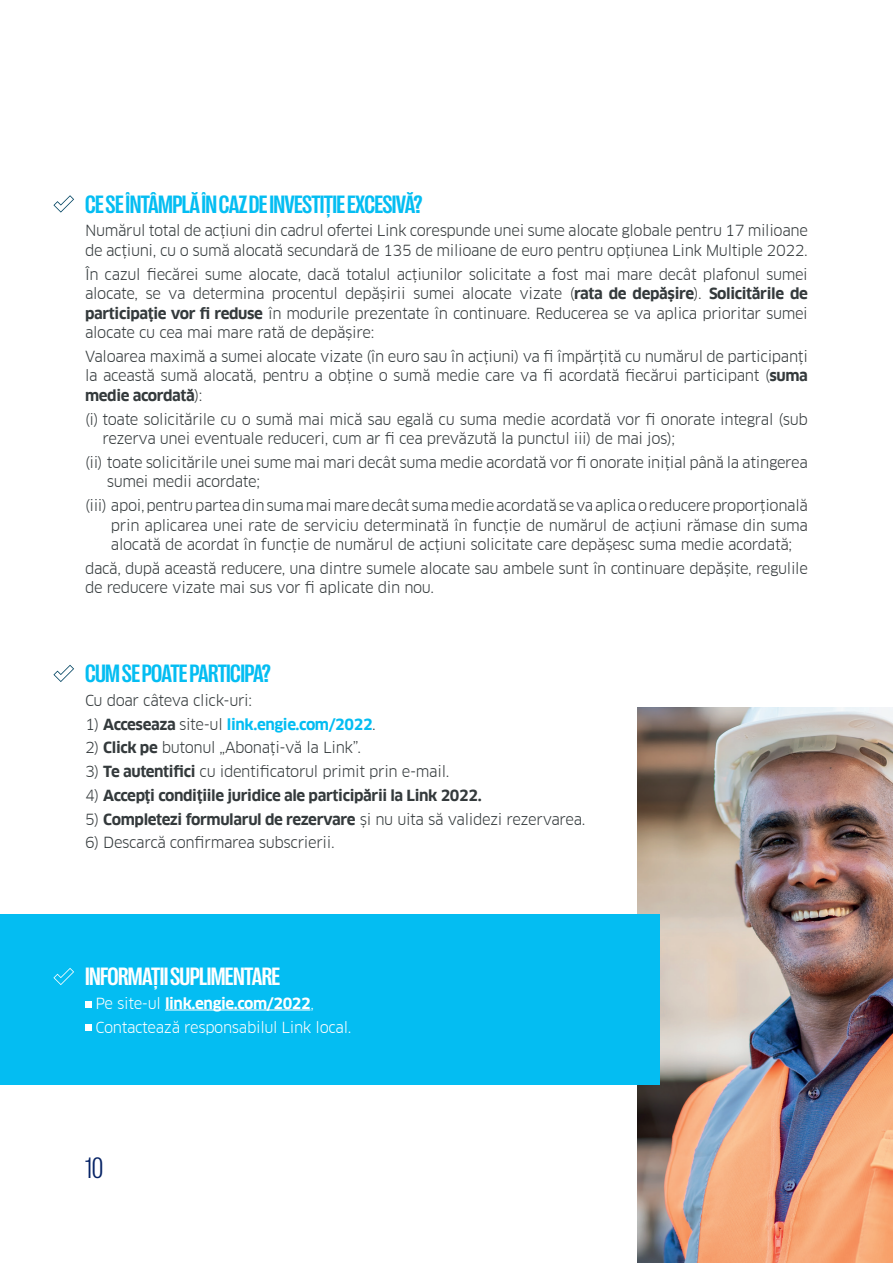
<style>
.page{position:relative;width:893px;height:1263px;background:#fff}
.page>*{position:absolute;margin:0;border:0;box-sizing:border-box;transform-origin:0 0}
.t1{font:300 condensed 30px "Right Grotesk";color:#052265}
.t2{font:700 condensed 25.5px "Right Grotesk";letter-spacing:-.025em;color:#04bdf2}
.t3{font:700 condensed 25.5px "Right Grotesk";letter-spacing:-.025em;color:#fff}
.t4{font:15px/19.5px "Clan Offc Pro";letter-spacing:-.025em;color:#343a3c}
.t5{font:700 15px "Clan Offc Pro";letter-spacing:-.025em;color:#343a3c}
.t6{font:700 15px "Clan Offc Pro";letter-spacing:-.025em;color:#04bdf2}
.t7{font:15px "Clan Offc Pro";letter-spacing:-.025em;color:#fff}
.t8{font:700 15px "Clan Offc Pro";letter-spacing:-.025em;color:#fff}
.s1{font-weight:700}
.s2{font-weight:400;color:#343a3c}
.s3{color:#343a3c}
.s4{font-weight:400}
</style>
<div class="page">
<img style="left:638px;top:707px;width:255px;height:556px">
<div style="left:0;top:915px;width:659px;height:170px;background:#04bdf2"></div>
<hr style="left:165px;top:1009px;width:145px;height:1px;background:#fff">
<svg style="left:85px;top:1001px;width:6px;height:6px"></svg>
<svg style="left:85px;top:1025px;width:6px;height:6px"></svg>
<svg style="left:53px;top:195px;width:21px;height:18px"></svg>
<svg style="left:53px;top:665px;width:21px;height:17px"></svg>
<svg style="left:53px;top:968px;width:21px;height:17px"></svg>
<p class="t2" style="left:85px;top:191px;width:339px">CE SE ÎNTÂMPLĂ ÎN CAZ DE INVESTIȚIE EXCESIVĂ?</p>
<p class="t4" style="left:85px;top:221px;width:724px">Numărul total de acțiuni din cadrul ofertei Link corespunde unei sume alocate globale pentru 17 milioane de acțiuni, cu o sumă alocată secundară de 135 de milioane de euro pentru opțiunea Link Multiple 2022.</p>
<p class="t4" style="left:85px;top:264px;width:724px;text-align:justify">În cazul fiecărei sume alocate, dacă totalul acțiunilor solicitate a fost mai mare decât plafonul sumei alocate, se va determina procentul depășirii sumei alocate vizate (<span class="s1">rata de depășire</span>). <span class="s1">Solicitările de participație vor fi reduse</span> în modurile prezentate în continuare. Reducerea se va aplica prioritar sumei alocate cu cea mai mare rată de depășire:</p>
<p class="t4" style="left:85px;top:347px;width:724px;text-align:justify">Valoarea maximă a sumei alocate vizate (în euro sau în acțiuni) va fi împărțită cu numărul de participanți la această sumă alocată, pentru a obține o sumă medie care va fi acordată fiecărui participant (<span class="s1">suma medie acordată</span>):</p>
<p class="t4" style="left:102px;top:409px;width:707px;text-indent:-17px">(i) toate solicitările cu o sumă mai mică sau egală cu suma medie acordată vor fi onorate integral (sub rezerva unei eventuale reduceri, cum ar fi cea prevăzută la punctul iii) de mai jos);</p>
<p class="t4" style="left:107px;top:453px;width:703px;text-indent:-22px">(ii) toate solicitările unei sume mai mari decât suma medie acordată vor fi onorate inițial până la atingerea sumei medii acordate;</p>
<p class="t4" style="left:111px;top:496px;width:698px;text-align:justify;text-indent:-26px">(iii) apoi, pentru partea din suma mai mare decât suma medie acordată se va aplica o reducere proporțională prin aplicarea unei rate de serviciu determinată în funcție de numărul de acțiuni rămase din suma alocată de acordat în funcție de numărul de acțiuni solicitate care depășesc suma medie acordată;</p>
<p class="t4" style="left:85px;top:559px;width:724px">dacă, după această reducere, una dintre sumele alocate sau ambele sunt în continuare depășite, regulile de reducere vizate mai sus vor fi aplicate din nou.</p>
<p class="t2" style="left:85px;top:660px;width:187px">CUM SE POATE PARTICIPA?</p>
<p class="t4" style="left:85px;top:690px;width:169px">Cu doar câteva click-uri:</p>
<p class="t6" style="left:85px;top:715px;width:292px"><span class="s2">1)</span> <span class="s3">Acceseaza</span> <span class="s2">site-ul</span> link.engie.com/2022<span class="s2">.</span></p>
<p class="t4" style="left:85px;top:738px;width:278px">2) <span class="s1">Click pe</span> butonul „Abonați-vă la Link”.</p>
<p class="t4" style="left:85px;top:762px;width:366px">3) <span class="s1">Te autentifici</span> cu identificatorul primit prin e-mail.</p>
<p class="t5" style="left:85px;top:787px;width:398px"><span class="s4">4)</span> Accepți condițiile juridice ale participării la Link 2022.</p>
<p class="t4" style="left:85px;top:809px;width:502px">5) <span class="s1">Completezi formularul de rezervare</span> și nu uita să validezi rezervarea.</p>
<p class="t4" style="left:85px;top:833px;width:251px">6) Descarcă confirmarea subscrierii.</p>
<p class="t3" style="left:85px;top:963px;width:197px">INFORMAȚII SUPLIMENTARE</p>
<p class="t8" style="left:95px;top:995px;width:220px"><span class="s4">Pe site-ul</span> link.engie.com/2022<span class="s4">,</span></p>
<p class="t7" style="left:95px;top:1018px;width:257px">Contactează responsabilul Link local.</p>
<p class="t1" style="left:85px;top:1152px;width:20px">10</p>
</div>
